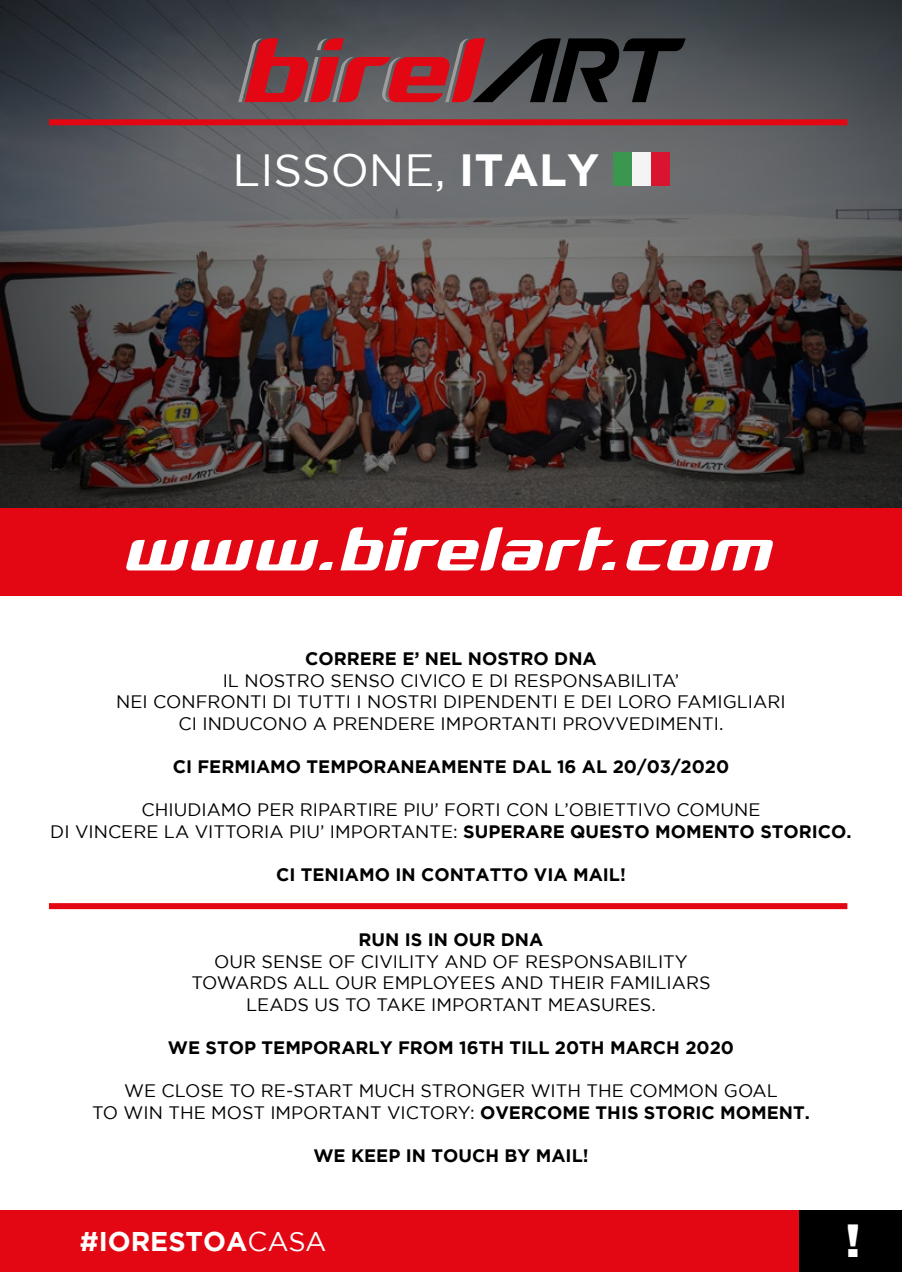
<style>
.page{position:relative;width:902px;height:1272px;background:#fff}
.page>*{position:absolute;margin:0;border:0;box-sizing:border-box;transform-origin:0 0}
.t1{font:900 46.5px "Gotham";color:#fff}
.t2{font:45px "Gotham";color:#fff}
.t3{font:700 27px "Gotham";color:#fff}
.t4{font:18px/21.6px "Gotham";color:#000;text-align:center}
.t5{font:700 18px "Gotham";color:#000}
.s1{font-weight:700}
.s2{font-weight:400}
</style>
<div class="page">
<div style="left:546px;top:1210px;width:355px;height:61px;background:#000"></div>
<svg style="left:0;top:0;width:901px;height:508px;background:#4c4445"></svg>
<div style="left:49px;top:119px;width:798px;height:6px;background:#e30613"></div>
<svg style="left:238px;top:38px;width:447px;height:64px;background:#6a363b"></svg>
<div style="left:1px;top:508px;width:900px;height:88px;background:#e30713"></div>
<svg style="left:126px;top:527px;width:647px;height:43px"></svg>
<div style="left:0;top:1210px;width:798px;height:61px;background:#e30713"></div>
<div style="left:49px;top:903px;width:798px;height:6px;background:#e30613"></div>
<div style="left:613px;top:153px;width:19px;height:33px;background:#3b974e"></div>
<div style="left:632px;top:153px;width:18px;height:33px;background:#f5f4f4"></div>
<div style="left:650px;top:153px;width:19px;height:33px;background:#d8142f"></div>
<h2 class="t2" style="left:232px;top:145px;width:368px">LISSONE, <span class="s1">ITALY</span></h2>
<p class="t5" style="left:305px;top:648px;width:293px">CORRERE E’ NEL NOSTRO DNA</p>
<p class="t4" style="left:116px;top:669px;width:670px">IL NOSTRO SENSO CIVICO E DI RESPONSABILITA’<br>NEI CONFRONTI DI TUTTI I NOSTRI DIPENDENTI E DEI LORO FAMIGLIARI<br>CI INDUCONO A PRENDERE IMPORTANTI PROVVEDIMENTI.</p>
<p class="t5" style="left:173px;top:756px;width:558px">CI FERMIAMO TEMPORANEAMENTE DAL 16 AL 20/03/2020</p>
<p class="t4" style="left:50px;top:799px;width:802px">CHIUDIAMO PER RIPARTIRE PIU’ FORTI CON L’OBIETTIVO COMUNE<br>DI VINCERE LA VITTORIA PIU’ IMPORTANTE: <span class="s1">SUPERARE QUESTO MOMENTO STORICO.</span></p>
<p class="t5" style="left:276px;top:864px;width:351px">CI TENIAMO IN CONTATTO VIA MAIL!</p>
<p class="t5" style="left:358px;top:929px;width:186px">RUN IS IN OUR DNA</p>
<p class="t4" style="left:191px;top:950px;width:520px">OUR SENSE OF CIVILITY AND OF RESPONSABILITY<br>TOWARDS ALL OUR EMPLOYEES AND THEIR FAMILIARS<br>LEADS US TO TAKE IMPORTANT MEASURES.</p>
<p class="t5" style="left:168px;top:1037px;width:567px">WE STOP TEMPORARLY FROM 16TH TILL 20TH MARCH 2020</p>
<p class="t4" style="left:92px;top:1079px;width:719px">WE CLOSE TO RE-START MUCH STRONGER WITH THE COMMON GOAL<br>TO WIN THE MOST IMPORTANT VICTORY: <span class="s1">OVERCOME THIS STORIC MOMENT.</span></p>
<p class="t5" style="left:313px;top:1145px;width:277px">WE KEEP IN TOUCH BY MAIL!</p>
<h3 class="t3" style="left:80px;top:1225px;width:248px">#IORESTOA<span class="s2">CASA</span></h3>
<h1 class="t1" style="left:845px;top:1213px;width:17px">!</h1>
</div>
